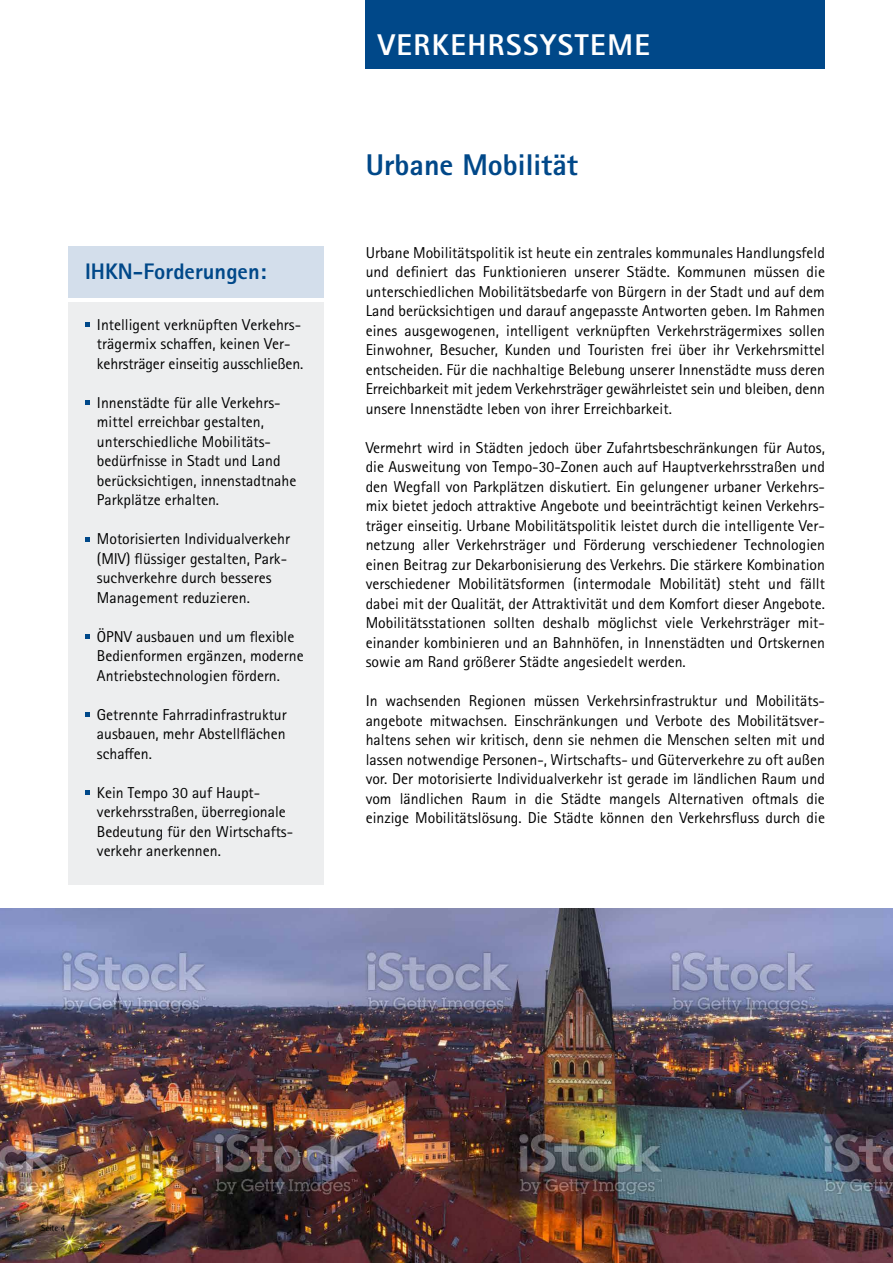
<style>
.page{position:relative;width:893px;height:1263px;background:#fff}
.page>*{position:absolute;margin:0;border:0;box-sizing:border-box;transform-origin:0 0}
.t1{font:800 30px "Rotis Sans Serif Pro";color:#004889}
.t2{font:800 30px "Rotis Sans Serif Pro";letter-spacing:.05em;color:#fff}
.t3{font:800 22.5px "Rotis Sans Serif Pro";color:#004889}
.t4{font:15.75px/19.5px "Rotis Sans Serif Pro";color:#000}
.t5{font:9px "Rotis Sans Serif Pro";color:#000}
</style>
<div class="page">
<div style="left:366px;top:0;width:459px;height:68px;background:#004889"></div>
<div style="left:68px;top:302px;width:255px;height:582px;background:#edeeef"></div>
<svg style="left:85px;top:323px;width:5px;height:4px"></svg>
<svg style="left:85px;top:401px;width:5px;height:4px"></svg>
<svg style="left:85px;top:537px;width:5px;height:5px"></svg>
<svg style="left:85px;top:635px;width:5px;height:4px"></svg>
<svg style="left:85px;top:713px;width:5px;height:4px"></svg>
<svg style="left:85px;top:791px;width:5px;height:4px"></svg>
<img style="left:0;top:909px;width:893px;height:354px">
<div style="left:68px;top:247px;width:255px;height:51px;background:#d3deeb"></div>
<h2 class="t3" style="left:85px;top:257px;width:183px">IHKN-Forderungen:</h2>
<p class="t4" style="left:97px;top:315px;width:208px">Intelligent verknüpften Verkehrs&shy;trägermix schaffen, keinen Ver&shy;kehrsträger einseitig ausschließen.</p>
<p class="t4" style="left:97px;top:393px;width:201px">Innenstädte für alle Verkehrs&shy;mittel erreichbar gestalten, unterschiedliche Mobilitäts&shy;bedürfnisse in Stadt und Land berücksichtigen, innenstadtnahe<br>Parkplätze erhalten.</p>
<p class="t4" style="left:97px;top:529px;width:195px">Motorisierten Individualverkehr (MIV) flüssiger gestalten, Park&shy;suchverkehre durch besseres<br>Management reduzieren.</p>
<p class="t4" style="left:97px;top:627px;width:208px">ÖPNV ausbauen und um flexible<br>Bedienformen ergänzen, moderne<br>Antriebstechnologien fördern.</p>
<p class="t4" style="left:97px;top:705px;width:191px;text-align:justify">Getrennte Fahrradinfrastruktur ausbauen, mehr Abstellflächen schaffen.</p>
<p class="t4" style="left:97px;top:783px;width:198px">Kein Tempo 30 auf Haupt&shy;verkehrsstraßen, überregionale<br>Bedeutung für den Wirtschafts&shy;verkehr anerkennen.</p>
<h1 class="t2" style="left:378px;top:26px;width:274px">VERKEHRSSYSTEME</h1>
<h1 class="t1" style="left:366px;top:146px;width:214px">Urbane Mobilität</h1>
<p class="t4" style="left:366px;top:243px;width:461px;text-align:justify">Urbane Mobilitätspolitik ist heute ein zentrales kommunales Handlungsfeld und definiert das Funktionieren unserer Städte. Kommunen müssen die unterschiedlichen Mobilitätsbedarfe von Bürgern in der Stadt und auf dem Land berücksichtigen und darauf angepasste Antworten geben. Im Rahmen eines ausgewogenen, intelligent verknüpften Verkehrsträgermixes sollen Einwohner, Besucher, Kunden und Touristen frei über ihr Verkehrsmittel entscheiden. Für die nachhaltige Belebung unserer Innenstädte muss deren Erreichbarkeit mit jedem Verkehrsträger gewährleistet sein und bleiben, denn unsere Innenstädte leben von ihrer Erreichbarkeit.</p>
<p class="t4" style="left:366px;top:438px;width:461px;text-align:justify">Vermehrt wird in Städten jedoch über Zufahrtsbeschränkungen für Autos, die Ausweitung von Tempo-30-Zonen auch auf Hauptverkehrsstraßen und den Wegfall von Parkplätzen diskutiert. Ein gelungener urbaner Verkehrs&shy;mix bietet jedoch attraktive Angebote und beeinträchtigt keinen Verkehrs&shy;träger einseitig. Urbane Mobilitätspolitik leistet durch die intelligente Ver&shy;netzung aller Verkehrsträger und Förderung verschiedener Technologien einen Beitrag zur Dekarbonisierung des Verkehrs. Die stärkere Kombination verschiedener Mobilitätsformen (intermodale Mobilität) steht und fällt dabei mit der Qualität, der Attraktivität und dem Komfort dieser Angebote.<br>Mobilitätsstationen sollten deshalb möglichst viele Verkehrsträger mit&shy;einander kombinieren und an Bahnhöfen, in Innenstädten und Ortskernen sowie am Rand größerer Städte angesiedelt werden.</p>
<p class="t4" style="left:366px;top:691px;width:461px;text-align:justify">In wachsenden Regionen müssen Verkehrsinfrastruktur und Mobilitäts&shy;angebote mitwachsen. Einschränkungen und Verbote des Mobilitätsver&shy;haltens sehen wir kritisch, denn sie nehmen die Menschen selten mit und lassen notwendige Personen-, Wirtschafts- und Güterverkehre zu oft außen vor. Der motorisierte Individualverkehr ist gerade im ländlichen Raum und vom ländlichen Raum in die Städte mangels Alternativen oftmals die einzige Mobilitätslösung. Die Städte können den Verkehrsfluss durch die</p>
<p class="t5" style="left:41px;top:1223px;width:26px">Seite 4</p>
</div>
